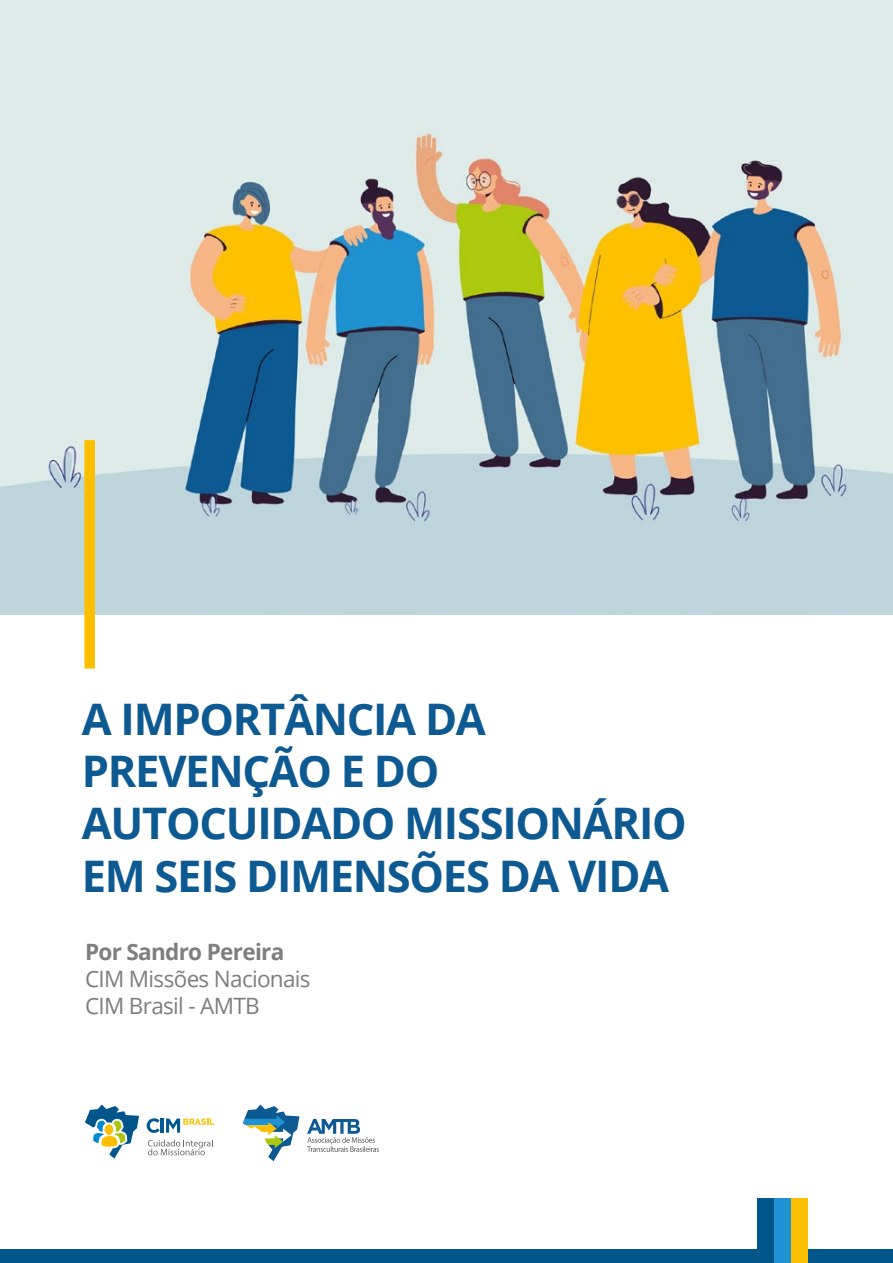
<style>
.page{position:relative;width:893px;height:1263px;background:#fff}
.page>*{position:absolute;margin:0;border:0;box-sizing:border-box;transform-origin:0 0}
.t1{font:700 43.5px/52.2px "Open Sans";letter-spacing:-.03em;color:#0d5992}
.t2{font:22.5px/27px "Open Sans";letter-spacing:-.03em;color:#7e7e7e}
.t3{font:700 22.5px "Open Sans";letter-spacing:-.03em;color:#7e7e7e}
</style>
<div class="page">
<div style="left:1px;top:0;width:892px;height:614px;background:#deebe9"></div>
<img style="left:0;top:75px;width:893px;height:539px">
<svg style="left:243px;top:1105px;width:56px;height:56px"></svg>
<svg style="left:307px;top:1119px;width:72px;height:33px"></svg>
<svg style="left:85px;top:1105px;width:54px;height:53px"></svg>
<svg style="left:147px;top:1118px;width:13px;height:15px"></svg>
<hr style="left:161px;top:1118px;width:3px;height:14px;background:#015992">
<svg style="left:166px;top:1118px;width:48px;height:14px"></svg>
<svg style="left:148px;top:1140px;width:65px;height:15px"></svg>
<div style="left:1px;top:1249px;width:892px;height:14px;background:#00568a"></div>
<div style="left:791px;top:1198px;width:17px;height:65px;background:#fcbf00"></div>
<div style="left:774px;top:1198px;width:17px;height:65px;background:#1f92d1"></div>
<div style="left:757px;top:1198px;width:17px;height:65px;background:#00568a"></div>
<div style="left:84px;top:440px;width:11px;height:228px;background:#fcbf00"></div>
<p class="t1" style="left:82px;top:692px;width:606px">A IMPORTÂNCIA DA<br>PREVENÇÃO E DO<br>AUTOCUIDADO MISSIONÁRIO<br>EM SEIS DIMENSÕES DA VIDA</p>
<p class="t3" style="left:85px;top:936px;width:201px">Por Sandro Pereira</p>
<p class="t2" style="left:85px;top:965px;width:227px">CIM Missões Nacionais<br>CIM Brasil - AMTB</p>
</div>
